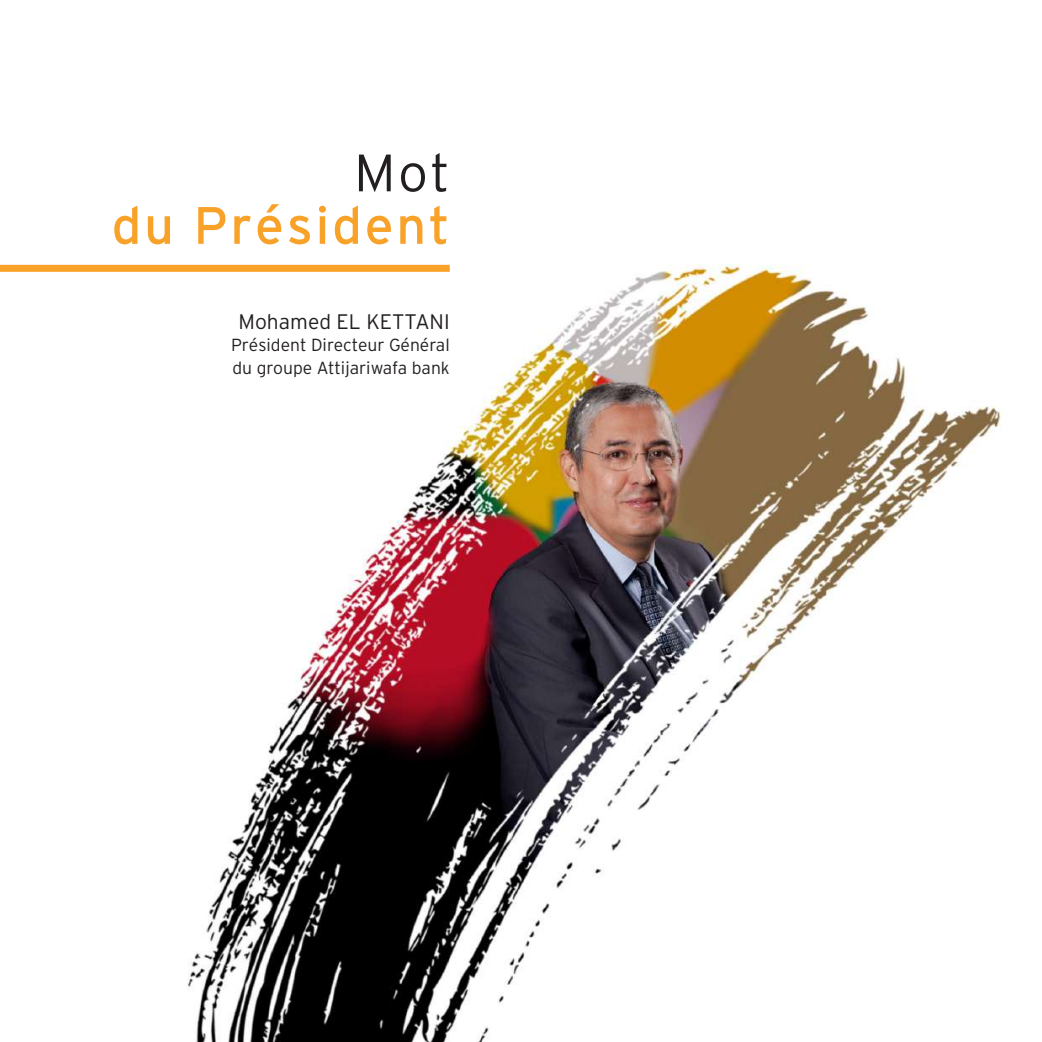
<style>
.page{position:relative;width:1042px;height:1042px;background:#fff}
.page>*{position:absolute;margin:0;border:0;box-sizing:border-box;transform-origin:0 0}
.t1{font:52.5px "Interstate";letter-spacing:.05em;color:#f9a229}
.t2{font:300 52.5px "Interstate";color:#231f20}
.t3{font:300 21px "Interstate";color:#231f20}
.t4{font:300 17.5px/22.8px "Interstate";color:#231f20}
</style>
<div class="page">
<img style="left:0;top:264px;width:1002px;height:778px">
<div style="left:0;top:265px;width:450px;height:7px;background:#f9a229"></div>
<h1 class="t2" style="left:354px;top:143px;width:97px">Mot</h1>
<h1 class="t1" style="left:112px;top:196px;width:340px">du Président</h1>
<p class="t3" style="left:238px;top:309px;width:213px">Mohamed EL KETTANI</p>
<p class="t4" style="left:231px;top:334px;width:220px">Président Directeur Général du groupe Attijariwafa bank</p>
</div>
